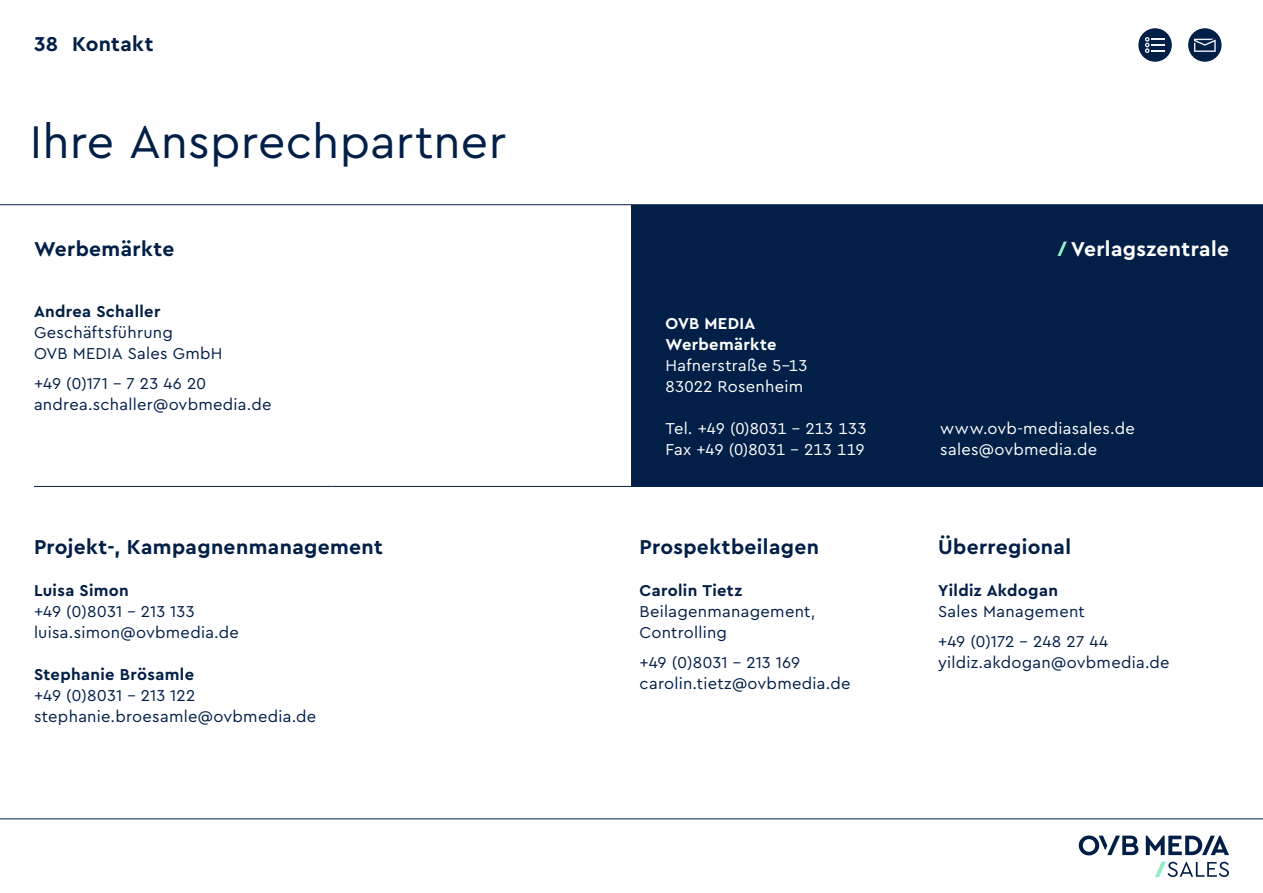
<style>
.page{position:relative;width:1263px;height:893px;background:#fff}
.page>*{position:absolute;margin:0;border:0;box-sizing:border-box;transform-origin:0 0}
.t1{font:48px "Cera Pro";letter-spacing:.005em;color:#021f47}
.t2{font:700 21px "Cera Pro";letter-spacing:.02em;color:#021f47}
.t3{font:700 21px "Cera Pro";letter-spacing:.015em;color:#fff}
.t4{font:16.5px/21px "Cera Pro";letter-spacing:.015em;color:#021f47}
.t5{font:16.5px/21px "Cera Pro";letter-spacing:.015em;color:#fff}
.t6{font:700 16.5px "Cera Pro";letter-spacing:.02em;color:#021f47}
.t7{font:700 16.5px/21px "Cera Pro";letter-spacing:.02em;color:#fff}
</style>
<div class="page">
<div style="left:1188px;top:28px;width:33px;height:34px;background:#021f47;border-radius:50%"></div>
<svg style="left:1194px;top:39px;width:22px;height:13px"></svg>
<div style="left:1138px;top:28px;width:34px;height:34px;background:#021f47;border-radius:50%"></div>
<svg style="left:1145px;top:37px;width:19px;height:16px"></svg>
<hr style="left:34px;top:486px;width:299px;height:1px;background:#021f47">
<hr style="left:333px;top:486px;width:298px;height:1px;background:#021f47">
<hr style="left:631px;top:486px;width:298px;height:1px;background:#021f47">
<hr style="left:929px;top:486px;width:299px;height:1px;background:#021f47">
<div style="left:631px;top:205px;width:632px;height:281px;background:#021f47"></div>
<svg style="left:1057px;top:242px;width:10px;height:14px"></svg>
<hr style="left:0;top:819px;width:1263px;height:1px;background:#021f47">
<svg style="left:1079px;top:835px;width:59px;height:20px"></svg>
<svg style="left:1146px;top:836px;width:83px;height:19px"></svg>
<svg style="left:1155px;top:862px;width:74px;height:15px"></svg>
<hr style="left:0;top:204px;width:1263px;height:1px;background:#021f47">
<p class="t2" style="left:34px;top:30px;width:26px">38</p>
<p class="t2" style="left:72px;top:30px;width:83px">Kontakt</p>
<h1 class="t1" style="left:30px;top:110px;width:478px">Ihre Ansprechpartner</h1>
<p class="t2" style="left:34px;top:235px;width:142px">Werbemärkte</p>
<p class="t6" style="left:34px;top:301px;width:128px">Andrea Schaller</p>
<p class="t4" style="left:34px;top:322px;width:190px">Geschäftsführung<br>OVB MEDIA Sales GmbH</p>
<p class="t4" style="left:34px;top:372px;width:239px">+49 (0)171 – 7 23 46 20 andrea.schaller@ovbmedia.de</p>
<p class="t2" style="left:34px;top:533px;width:350px">Projekt-, Kampagnenmanagement</p>
<p class="t6" style="left:34px;top:580px;width:96px">Luisa Simon</p>
<p class="t4" style="left:34px;top:601px;width:206px">+49 (0)8031 – 213 133 luisa.simon@ovbmedia.de</p>
<p class="t6" style="left:34px;top:664px;width:162px">Stephanie Brösamle</p>
<p class="t4" style="left:34px;top:685px;width:284px">+49 (0)8031 – 213 122 stephanie.broesamle@ovbmedia.de</p>
<p class="t3" style="left:1071px;top:235px;width:159px">Verlagszentrale</p>
<p class="t7" style="left:665px;top:312px;width:113px">OVB MEDIA<br>Werbemärkte</p>
<p class="t5" style="left:665px;top:354px;width:144px">Hafnerstraße 5-13<br>83022 Rosenheim</p>
<p class="t5" style="left:665px;top:417px;width:203px">Tel. +49 (0)8031 – 213 133<br>Fax +49 (0)8031 – 213 119</p>
<p class="t5" style="left:940px;top:417px;width:196px">www.ovb-mediasales.de sales@ovbmedia.de</p>
<p class="t2" style="left:639px;top:533px;width:181px">Prospektbeilagen</p>
<p class="t6" style="left:639px;top:580px;width:104px">Carolin Tietz</p>
<p class="t4" style="left:639px;top:601px;width:177px">Beilagenmanagement,<br>Controlling</p>
<p class="t4" style="left:639px;top:651px;width:212px">+49 (0)8031 – 213 169 carolin.tietz@ovbmedia.de</p>
<p class="t2" style="left:938px;top:533px;width:135px">Überregional</p>
<p class="t6" style="left:938px;top:580px;width:122px">Yildiz Akdogan</p>
<p class="t4" style="left:938px;top:596px;width:172px;line-height:29.5px">Sales Management +49 (0)172 – 248 27 44</p>
<p class="t4" style="left:938px;top:651px;width:233px">yildiz.akdogan@ovbmedia.de</p>
</div>
